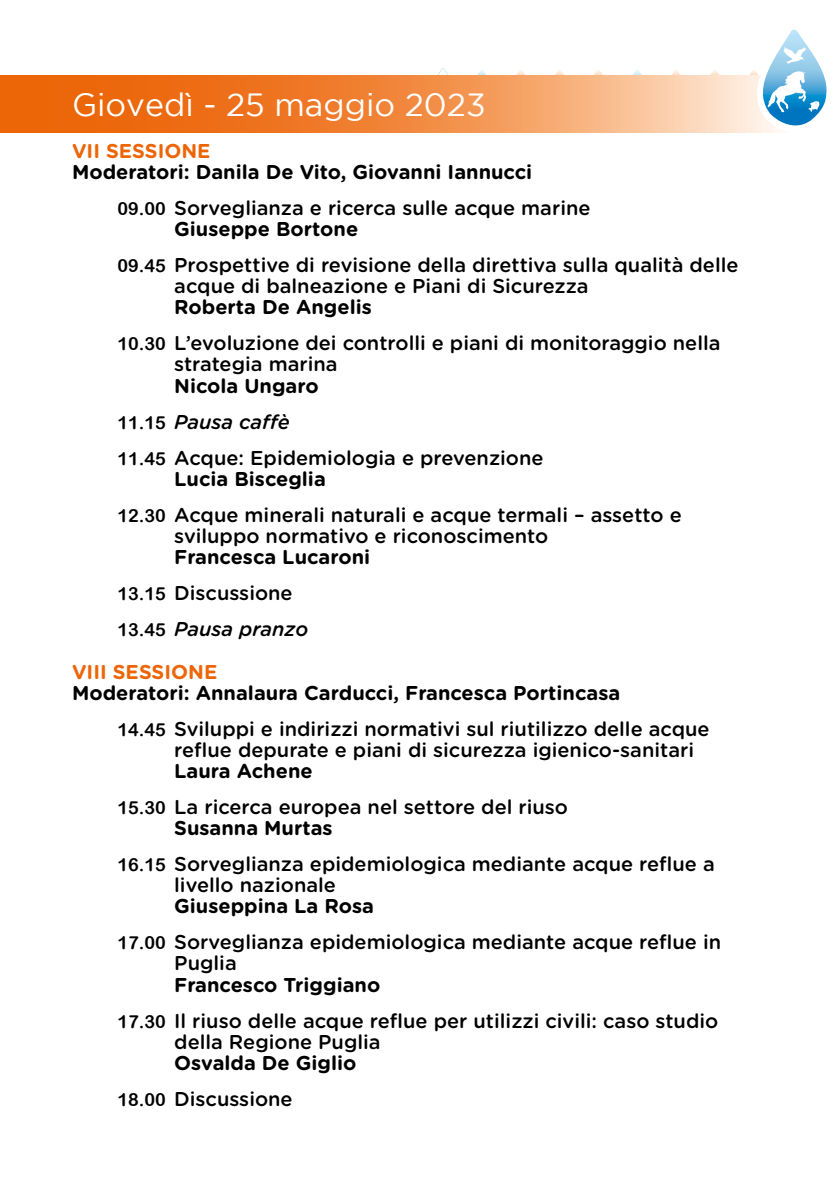
<style>
.page{position:relative;width:840px;height:1191px;background:#fff}
.page>*{position:absolute;margin:0;border:0;box-sizing:border-box;transform-origin:0 0}
.t1{font:32px "Gotham";color:#fff}
.t2{font:500 20px/36.2px "Gotham Rounded";color:#000}
.t3{font:700 20px/36.2px "Gotham Rounded";color:#000}
.t4{font:700 20px "Gotham Rounded";color:#ec6608}
.s1{font-family:"Arial Rounded MT Bold";font-weight:400;font-size:18px}
.s2{font-weight:500}
.s3{font-weight:700}
.s4{font-style:italic}
.s5{font-weight:500;font-style:italic}
</style>
<div class="page">
<img style="left:429px;top:68px;width:28px;height:8px">
<svg style="left:467px;top:70px;width:29px;height:6px"></svg>
<svg style="left:506px;top:70px;width:28px;height:6px"></svg>
<svg style="left:700px;top:70px;width:28px;height:6px"></svg>
<svg style="left:545px;top:70px;width:28px;height:6px"></svg>
<svg style="left:623px;top:70px;width:28px;height:6px"></svg>
<svg style="left:584px;top:70px;width:28px;height:6px"></svg>
<svg style="left:661px;top:70px;width:28px;height:6px"></svg>
<svg style="left:0;top:76px;width:739px;height:56px;background:#f18e48"></svg>
<svg style="left:739px;top:29px;width:88px;height:104px"></svg>
<h1 class="t1" style="left:72px;top:87px;width:415px">Giovedì - 25 maggio 2023</h1>
<p class="t4" style="left:72px;top:136px;width:140px">VII SESSIONE</p>
<p class="t3" style="left:117px;top:153px;width:474px;text-indent:-45px">Moderatori: Danila De Vito, Giovanni Iannucci<br><span class="s1">09.00</span> <span class="s2">Sorveglianza e ricerca sulle acque marine</span></p>
<p class="t2" style="left:117px;top:210px;width:622px;text-indent:57px"><span class="s3">Giuseppe Bortone<br></span><span class="s1">09.45</span> Prospettive di revisione della direttiva sulla qualità delle</p>
<p class="t2" style="left:174px;top:267px;width:415px">acque di balneazione e Piani di Sicurezza</p>
<p class="t2" style="left:117px;top:288px;width:604px;text-indent:57px"><span class="s3">Roberta De Angelis<br></span><span class="s1">10.30</span> L’evoluzione dei controlli e piani di monitoraggio nella</p>
<p class="t2" style="left:174px;top:345px;width:165px">strategia marina</p>
<p class="t2" style="left:117px;top:366px;width:427px;text-indent:57px"><span class="s3">Nicola Ungaro<br></span><span class="s1">11.15</span> <span class="s4">Pausa caffè<br></span><span class="s1">11.45</span> Acque: Epidemiologia e prevenzione</p>
<p class="t2" style="left:117px;top:460px;width:565px;text-indent:57px"><span class="s3">Lucia Bisceglia<br></span><span class="s1">12.30</span> Acque minerali naturali e acque termali – assetto e</p>
<p class="t2" style="left:174px;top:517px;width:375px">sviluppo normativo e riconoscimento</p>
<p class="t3" style="left:117px;top:538px;width:254px;text-indent:57px">Francesca Lucaroni<br><span class="s1">13.15</span> <span class="s2">Discussione<br></span><span class="s1">13.45</span> <span class="s5">Pausa pranzo</span></p>
<p class="t4" style="left:72px;top:657px;width:147px">VIII SESSIONE</p>
<p class="t2" style="left:117px;top:673px;width:593px;text-indent:-45px"><span class="s3">Moderatori: Annalaura Carducci, Francesca Portincasa<br></span><span class="s1">14.45</span> Sviluppi e indirizzi normativi sul riutilizzo delle acque</p>
<p class="t2" style="left:174px;top:730px;width:521px">reflue depurate e piani di sicurezza igienico-sanitari</p>
<p class="t2" style="left:117px;top:752px;width:452px;text-indent:57px"><span class="s3">Laura Achene<br></span><span class="s1">15.30</span> La ricerca europea nel settore del riuso</p>
<p class="t2" style="left:117px;top:809px;width:598px;text-indent:57px"><span class="s3">Susanna Murtas<br></span><span class="s1">16.15</span> Sorveglianza epidemiologica mediante acque reflue a</p>
<p class="t2" style="left:174px;top:866px;width:163px">livello nazionale</p>
<p class="t2" style="left:117px;top:887px;width:605px;text-indent:57px"><span class="s3">Giuseppina La Rosa<br></span><span class="s1">17.00</span> Sorveglianza epidemiologica mediante acque reflue in</p>
<p class="t2" style="left:174px;top:944px;width:64px">Puglia</p>
<p class="t2" style="left:117px;top:965px;width:602px;text-indent:57px"><span class="s3">Francesco Triggiano<br></span><span class="s1">17.30</span> Il riuso delle acque reflue per utilizzi civili: caso studio</p>
<p class="t2" style="left:174px;top:1022px;width:208px">della Regione Puglia</p>
<p class="t3" style="left:117px;top:1043px;width:240px;text-indent:57px">Osvalda De Giglio<br><span class="s1">18.00</span> <span class="s2">Discussione</span></p>
</div>
